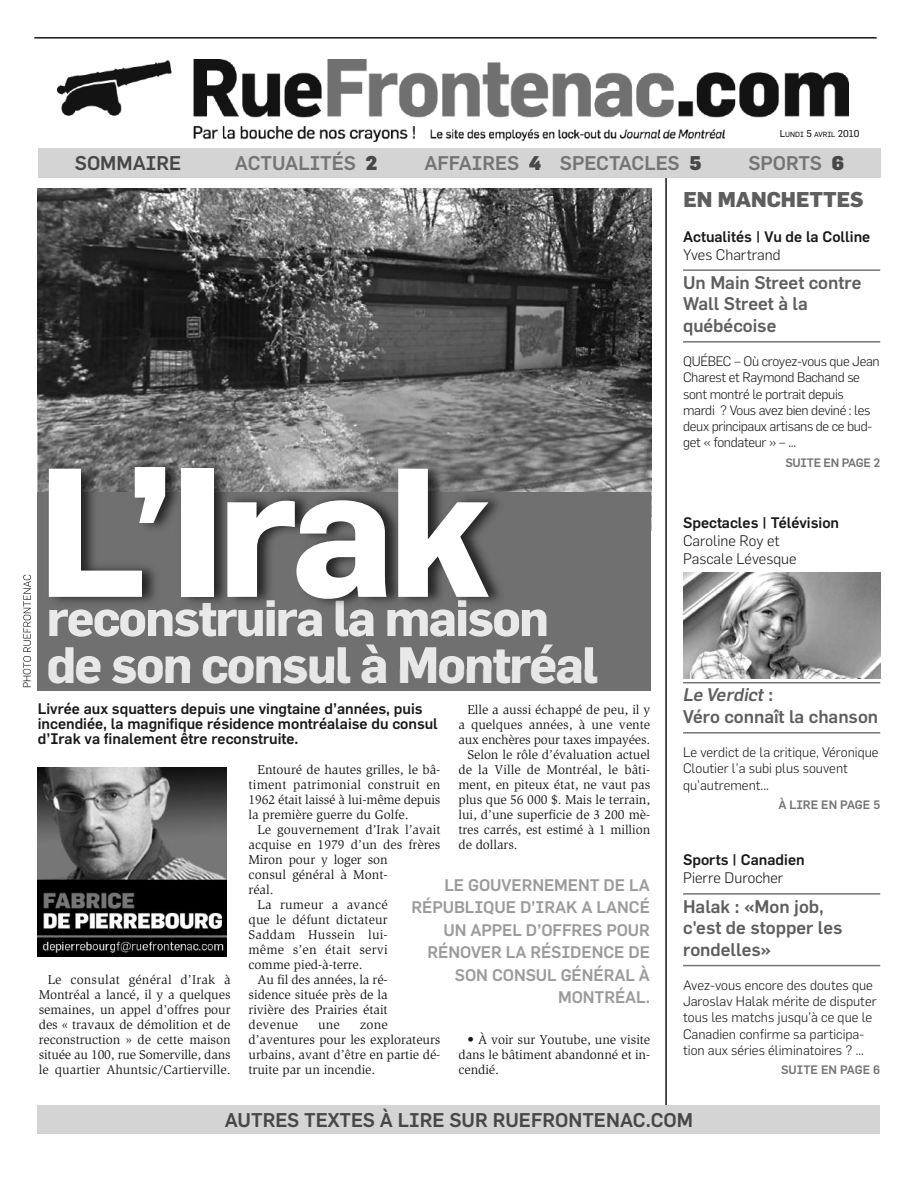
<style>
.page{position:relative;width:918px;height:1188px;background:#fff}
.page>*{position:absolute;margin:0;border:0;box-sizing:border-box;transform-origin:0 0}
.t1{font:700 179.85px "Flama";color:#fff}
.t2{font:700 49.5px "Flama";letter-spacing:-.035em;color:#e7e7e7}
.t3{font:800 21px "Flama";color:#5e5e5e}
.t4{font:500 19.5px "Flama";color:#474747}
.t5{font:500 19.5px "Flama";color:#757575}
.t6{font:500 18px/21.6px "Flama";color:#5e5e5e}
.t7{font:500 16.5px/22.5px "Flama";letter-spacing:-.005em;color:#9b9b9b;text-align:right}
.t8{font:500 15px/15px "Flama";color:#191919}
.t9{font:300 15px/18px "Flama";color:#191919}
.t10{font:300 13.5px/16.2px "Flama";color:#191919}
.t11{font:300 13.5px/16.2px "Flama";letter-spacing:-.025em;color:#191919}
.t12{font:13.2px/15px "Slimbach Std";letter-spacing:-.005em;color:#191919;text-align:justify}
.t13{font:13.2px "Slimbach Std";letter-spacing:.015em;color:#191919}
.t14{font:500 12px "Flama";color:#757575}
.t15{font:500 12px "Flama";letter-spacing:-.02em;color:#757575}
.t16{font:7.35px "Flama Basic";color:#191919}
.s1{font-size:9.75px}
.s2{font-weight:900;color:#474747}
.s3{font-style:italic}
</style>
<div class="page">
<hr style="left:665px;top:177px;width:2px;height:935px;background:#191919">
<img style="left:58px;top:59px;width:791px;height:82px">
<div style="left:39px;top:149px;width:842px;height:29px;background:#d4d4d4"></div>
<div style="left:38px;top:1105px;width:842px;height:29px;background:#d4d4d4"></div>
<hr style="left:34px;top:37px;width:843px;height:2px;background:#191919">
<hr style="left:683px;top:682px;width:197px;height:1px;background:#757575">
<hr style="left:683px;top:732px;width:197px;height:2px;background:#757575">
<hr style="left:683px;top:893px;width:197px;height:2px;background:#757575">
<hr style="left:683px;top:965px;width:197px;height:1px;background:#757575">
<img style="left:38px;top:188px;width:613px;height:304px">
<hr style="left:683px;top:269px;width:197px;height:2px;background:#757575">
<hr style="left:683px;top:341px;width:197px;height:2px;background:#757575">
<div style="left:38px;top:492px;width:613px;height:199px;background:#707070"></div>
<img style="left:38px;top:768px;width:189px;height:189px">
<img style="left:25px;top:425px;width:595px;height:243px">
<img style="left:23px;top:575px;width:8px;height:93px">
<img style="left:49px;top:600px;width:355px;height:37px">
<img style="left:48px;top:647px;width:53px;height:21px">
<img style="left:113px;top:644px;width:397px;height:24px">
<img style="left:683px;top:572px;width:197px;height:107px">
<p class="t16" style="left:780px;top:131px;width:81px"><span class="s1">L</span>UNDI <span class="s1">5</span> AVRIL <span class="s1">2010</span></p>
<h3 class="t4" style="left:75px;top:154px;width:108px">SOMMAIRE</h3>
<h3 class="t5" style="left:235px;top:154px;width:144px">ACTUALITÉS <span class="s2">2</span></h3>
<h3 class="t5" style="left:424px;top:154px;width:278px">AFFAIRES <span class="s2">4</span> SPECTACLES <span class="s2">5</span></h3>
<h3 class="t5" style="left:748px;top:154px;width:97px">SPORTS <span class="s2">6</span></h3>
<h1 class="t1" style="left:38px;top:449px;width:455px">L’Irak</h1>
<h2 class="t2" style="left:47px;top:642px;width:553px">de son consul à Montréal</h2>
<h3 class="t3" style="left:683px;top:190px;width:182px">EN MANCHETTES</h3>
<p class="t8" style="left:683px;top:229px;width:189px">Actualités | Vu de la Colline</p>
<p class="t9" style="left:683px;top:246px;width:99px">Yves Chartrand</p>
<h3 class="t6" style="left:683px;top:272px;width:180px">Un Main Street contre<br>Wall Street à la québécoise</h3>
<p class="t11" style="left:683px;top:354px;width:198px">QUÉBEC – Où croyez-vous que Jean<br>Charest et Raymond Bachand se sont montré le portrait depuis<br>mardi ? Vous avez bien deviné : les deux principaux artisans de ce bud&shy;get « fondateur » – ...</p>
<p class="t15" style="left:785px;top:457px;width:96px">SUITE EN PAGE 2</p>
<p class="t8" style="left:683px;top:516px;width:158px">Spectacles | Télévision</p>
<p class="t9" style="left:683px;top:532px;width:115px">Caroline Roy et<br>Pascale Lévesque</p>
<h3 class="t6" style="left:683px;top:685px;width:197px"><span class="s3">Le Verdict</span> :<br>Véro connaît la chanson</h3>
<p class="t10" style="left:683px;top:745px;width:197px">Le verdict de la critique, Véronique<br>Cloutier l’a subi plus souvent qu’autrement...</p>
<p class="t14" style="left:778px;top:799px;width:103px">À LIRE EN PAGE 5</p>
<p class="t8" style="left:38px;top:702px;width:402px">Livrée aux squatters depuis une vingtaine d’années, puis incendiée, la magnifique résidence montréalaise du consul d’Irak va finalement être reconstruite.</p>
<p class="t12" style="left:467px;top:703px;width:184px">Elle a aussi échappé de peu, il y</p>
<p class="t12" style="left:458px;top:718px;width:193px">a quelques années, à une vente</p>
<p class="t12" style="left:458px;top:733px;width:193px">aux enchères pour taxes impayées.</p>
<p class="t12" style="left:467px;top:748px;width:184px">Selon le rôle d’évaluation actuel</p>
<p class="t12" style="left:458px;top:763px;width:193px">de la Ville de Montréal, le bâti-</p>
<p class="t12" style="left:458px;top:778px;width:193px">ment, en piteux état, ne vaut pas</p>
<p class="t12" style="left:458px;top:793px;width:193px">plus que 56 000 $. Mais le terrain,</p>
<p class="t12" style="left:458px;top:808px;width:193px">lui, d’une superficie de 3 200 mè-</p>
<p class="t12" style="left:458px;top:823px;width:193px">tres carrés, est estimé à 1 million</p>
<p class="t12" style="left:458px;top:838px;width:61px">de dollars.</p>
<p class="t12" style="left:249px;top:763px;width:193px;text-indent:9px">Entouré de hautes grilles, le bâ&shy;timent patrimonial construit en 1962 était laissé à lui-même depuis la première guerre du Golfe.</p>
<p class="t12" style="left:258px;top:823px;width:184px">Le gouvernement d’Irak l’avait</p>
<p class="t12" style="left:249px;top:838px;width:193px">acquise en 1979 d’un des frères</p>
<p class="t12" style="left:249px;top:853px;width:141px">Miron pour y loger son</p>
<p class="t12" style="left:249px;top:868px;width:141px">consul général à Mont-</p>
<p class="t12" style="left:249px;top:883px;width:26px">réal.</p>
<p class="t13" style="left:258px;top:900px;width:132px">La rumeur a avancé</p>
<p class="t12" style="left:249px;top:913px;width:141px">que le défunt dictateur</p>
<p class="t13" style="left:249px;top:930px;width:141px">Saddam Hussein lui-</p>
<p class="t13" style="left:249px;top:945px;width:141px">même s’en était servi</p>
<p class="t12" style="left:249px;top:958px;width:116px">comme pied-à-terre.</p>
<p class="t12" style="left:258px;top:973px;width:132px">Au fil des années, la ré-</p>
<p class="t12" style="left:249px;top:988px;width:141px">sidence située près de la</p>
<p class="t12" style="left:249px;top:1003px;width:141px">rivière des Prairies était</p>
<p class="t13" style="left:249px;top:1020px;width:51px">devenue</p>
<p class="t12" style="left:318px;top:1018px;width:23px">une</p>
<p class="t8" style="left:683px;top:853px;width:123px">Sports | Canadien</p>
<p class="t9" style="left:683px;top:869px;width:102px">Pierre Durocher</p>
<h3 class="t6" style="left:683px;top:896px;width:161px">Halak : «Mon job, c'est de stopper les rondelles»</h3>
<p class="t10" style="left:683px;top:978px;width:195px">Avez-vous encore des doutes que Jaroslav Halak mérite de disputer tous les matchs jusqu’à ce que le Canadien confirme sa participa&shy;tion aux séries éliminatoires ? ...</p>
<p class="t14" style="left:781px;top:1064px;width:101px">SUITE EN PAGE 6</p>
<p class="t7" style="left:412px;top:874px;width:240px">LE GOUVERNEMENT DE LA<br>RÉPUBLIQUE D’IRAK A LANCÉ<br>UN APPEL D’OFFRES POUR<br>RÉNOVER LA RÉSIDENCE DE<br>SON CONSUL GÉNÉRAL À<br>MONTRÉAL.</p>
<p class="t12" style="left:39px;top:973px;width:193px;text-indent:9px">Le consulat général d’Irak à Montréal a lancé, il y a quelques semaines, un appel d’offres pour des « travaux de démolition et de reconstruction » de cette maison située au 100, rue Somerville, dans le quartier Ahuntsic/Cartierville.</p>
<p class="t12" style="left:249px;top:1018px;width:193px;text-align:left;text-indent:111px">zone d’aventures pour les explorateurs urbains, avant d’être en partie dé&shy;truite par un incendie.</p>
<p class="t12" style="left:458px;top:1033px;width:193px;text-indent:9px">• À voir sur Youtube, une visite dans le bâtiment abandonné et in&shy;cendié.</p>
<h3 class="t4" style="left:225px;top:1110px;width:470px">AUTRES TEXTES À LIRE SUR RUEFRONTENAC.COM</h3>
</div>
